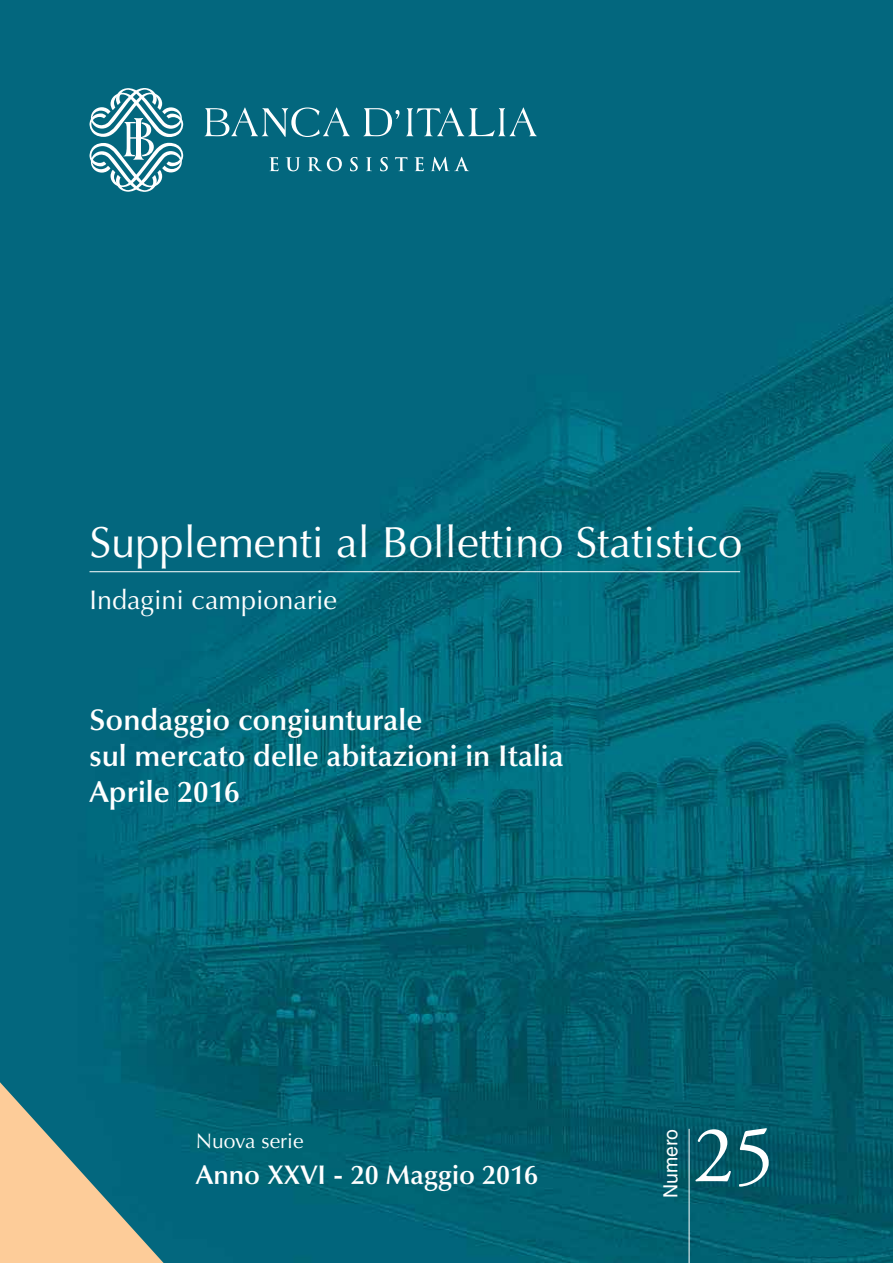
<style>
.page{position:relative;width:893px;height:1263px;background:#fff}
.page>*{position:absolute;margin:0;border:0;box-sizing:border-box;transform-origin:0 0}
.t1{font:81px "Adobe Garamond Pro";color:#fff}
.t2{font:43.5px "Optima LT Std";color:#fff}
.t3{font:600 30px/36px "Optima LT Std";color:#fff}
.t4{font:600 27px "Optima LT Std";color:#fff}
.t5{font:27px "Optima LT Std";color:#fff}
.t6{font:21px "Optima LT Std";color:#fff}
.t7{font:19.5px "Helvetica LT Std";color:#fff}
</style>
<div class="page">
<img style="left:0;top:0;width:893px;height:1263px">
<svg style="left:90px;top:88px;width:93px;height:103px"></svg>
<div style="left:136px;top:120px;width:5px;height:37px;background:#fff"></div>
<svg style="left:205px;top:107px;width:145px;height:30px"></svg>
<svg style="left:363px;top:108px;width:36px;height:28px"></svg>
<svg style="left:406px;top:107px;width:131px;height:29px"></svg>
<svg style="left:269px;top:157px;width:10px;height:14px"></svg>
<svg style="left:286px;top:157px;width:14px;height:14px"></svg>
<svg style="left:308px;top:157px;width:34px;height:14px"></svg>
<svg style="left:350px;top:157px;width:8px;height:14px"></svg>
<svg style="left:366px;top:157px;width:6px;height:14px"></svg>
<svg style="left:380px;top:157px;width:8px;height:14px"></svg>
<svg style="left:395px;top:157px;width:12px;height:14px"></svg>
<svg style="left:414px;top:157px;width:10px;height:14px"></svg>
<svg style="left:431px;top:157px;width:38px;height:14px"></svg>
<hr style="left:90px;top:571px;width:650px;height:1px;background:#fff">
<hr style="left:689px;top:1129px;width:1px;height:134px;background:#fff">
<svg style="left:0;top:1082px;width:164px;height:181px"></svg>
<h2 class="t2" style="left:90px;top:517px;width:654px">Supplementi al Bollettino Statistico</h2>
<p class="t5" style="left:90px;top:584px;width:249px">Indagini campionarie</p>
<p class="t3" style="left:90px;top:702px;width:476px">Sondaggio congiunturale<br>sul mercato delle abitazioni in Italia<br>Aprile 2016</p>
<p class="t6" style="left:196px;top:1129px;width:109px">Nuova serie</p>
<p class="t4" style="left:196px;top:1159px;width:344px">Anno XXVI - 20 Maggio 2016</p>
<p class="t7" style="left:659px;top:1198px;width:70px;rotate:-90deg">Numero</p>
<h1 class="t1" style="left:693px;top:1107px;width:82px">25</h1>
</div>
